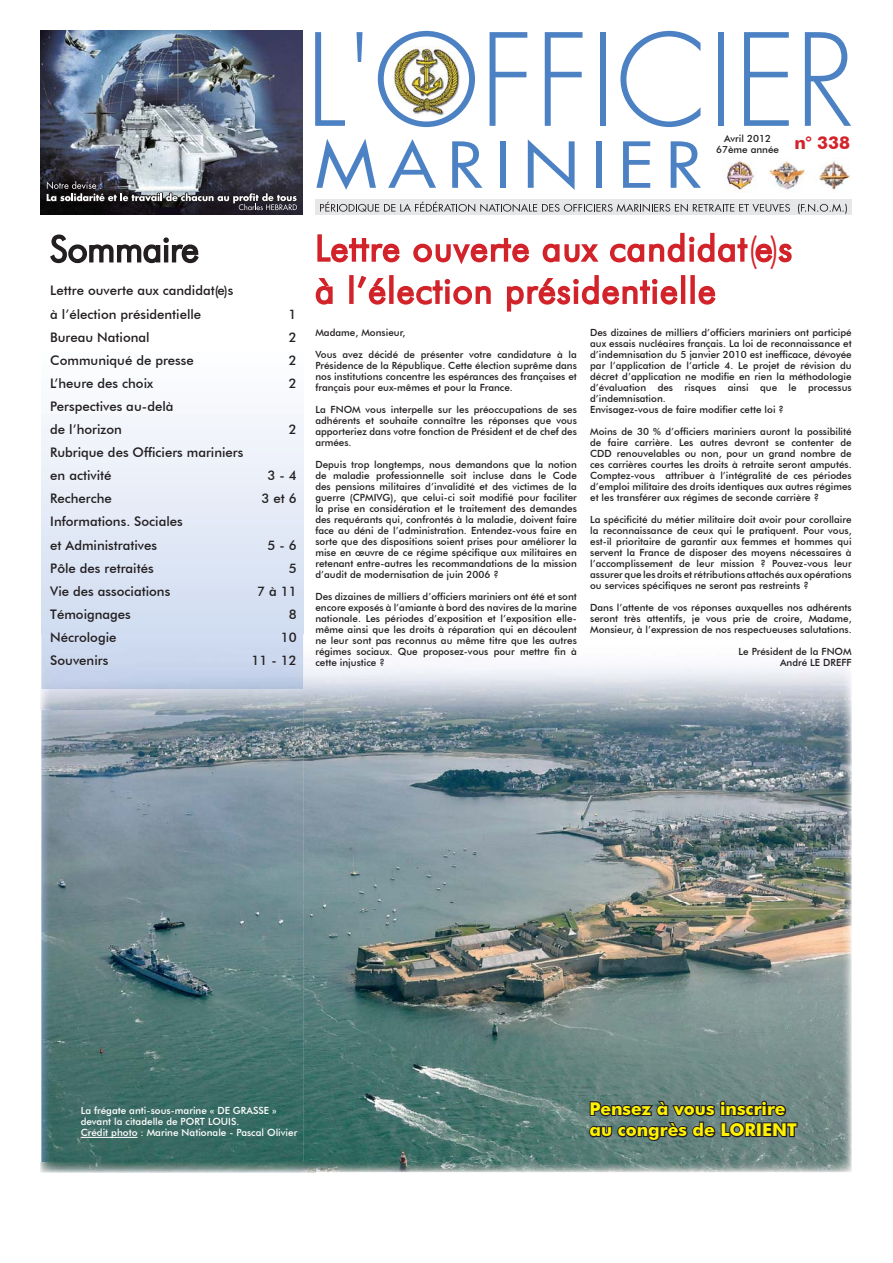
<style>
.page{position:relative;width:893px;height:1263px;background:#fff}
.page>*{position:absolute;margin:0;border:0;box-sizing:border-box;transform-origin:0 0}
.t1{font:700 17.55px/21.1px "Futura BT";color:#fff200}
.t2{font:500 13.2px/23.1px "Futura BT";color:#231f20}
.t3{font:500 9.9px/10.9px "Futura BT";color:#231f20;text-align:justify}
.t4{font:500 9.9px/10.9px "Futura BT";color:#fff}
</style>
<div class="page">
<img style="left:41px;top:30px;width:261px;height:184px">
<svg style="left:315px;top:32px;width:30px;height:94px"></svg>
<svg style="left:356px;top:32px;width:6px;height:30px"></svg>
<img style="left:378px;top:31px;width:97px;height:96px">
<svg style="left:489px;top:32px;width:38px;height:94px"></svg>
<svg style="left:545px;top:32px;width:37px;height:94px"></svg>
<div style="left:600px;top:32px;width:6px;height:94px;background:#4c82c3"></div>
<svg style="left:620px;top:31px;width:80px;height:96px"></svg>
<div style="left:718px;top:32px;width:6px;height:94px;background:#4c82c3"></div>
<svg style="left:744px;top:32px;width:45px;height:94px"></svg>
<svg style="left:805px;top:32px;width:46px;height:94px"></svg>
<svg style="left:316px;top:139px;width:60px;height:51px"></svg>
<svg style="left:388px;top:139px;width:48px;height:49px"></svg>
<svg style="left:452px;top:141px;width:30px;height:47px"></svg>
<div style="left:500px;top:141px;width:6px;height:47px;background:#4c82c3"></div>
<svg style="left:528px;top:139px;width:46px;height:51px"></svg>
<div style="left:596px;top:141px;width:6px;height:47px;background:#4c82c3"></div>
<svg style="left:623px;top:141px;width:27px;height:47px"></svg>
<svg style="left:671px;top:141px;width:30px;height:47px"></svg>
<div style="left:41px;top:241px;width:262px;height:393px;background:linear-gradient(to bottom,#fff,#d4dff2)"></div>
<svg style="left:45px;top:181px;width:254px;height:29px;background:#525257"></svg>
<img style="left:722px;top:159px;width:128px;height:33px">
<div style="left:315px;top:199px;width:537px;height:16px;background:#e6e7e8"></div>
<svg style="left:320px;top:202px;width:470px;height:10px"></svg>
<svg style="left:798px;top:204px;width:49px;height:10px"></svg>
<img style="left:41px;top:634px;width:261px;height:529px">
<img style="left:302px;top:634px;width:550px;height:538px">
<img style="left:41px;top:1163px;width:274px;height:9px">
<img style="left:41px;top:689px;width:264px;height:21px">
<svg style="left:317px;top:234px;width:83px;height:29px"></svg>
<svg style="left:413px;top:238px;width:117px;height:26px"></svg>
<svg style="left:542px;top:243px;width:57px;height:20px"></svg>
<svg style="left:610px;top:232px;width:182px;height:31px"></svg>
<svg style="left:315px;top:275px;width:176px;height:30px"></svg>
<svg style="left:506px;top:275px;width:210px;height:37px"></svg>
<hr style="left:81px;top:1137px;width:57px;height:1px;background:#fff">
<svg style="left:49px;top:234px;width:151px;height:31px"></svg>
<svg style="left:587px;top:1098px;width:212px;height:45px;background:#4d5d5b"></svg>
<p class="t3" style="left:716px;top:133px;width:136px;text-indent:8px">Avril 2012<br>67ème année <sup>n°</sup> <sup>338</sup></p>
<h2 class="t2" style="left:50px;top:279px;width:185px">Lettre ouverte aux candidat(e)s à l’élection présidentielle</h2>
<h2 class="t2" style="left:289px;top:302px;width:9px">1</h2>
<h2 class="t2" style="left:50px;top:325px;width:101px">Bureau National</h2>
<h2 class="t2" style="left:289px;top:325px;width:9px">2</h2>
<h2 class="t2" style="left:50px;top:348px;width:145px">Communiqué de presse</h2>
<h2 class="t2" style="left:289px;top:348px;width:9px">2</h2>
<h2 class="t2" style="left:50px;top:372px;width:104px">L’heure des choix</h2>
<h2 class="t2" style="left:289px;top:372px;width:9px">2</h2>
<h2 class="t2" style="left:50px;top:395px;width:125px">Perspectives au-delà de l’horizon</h2>
<h2 class="t2" style="left:289px;top:418px;width:9px">2</h2>
<h2 class="t2" style="left:50px;top:441px;width:195px">Rubrique des Officiers mariniers en activité</h2>
<h2 class="t2" style="left:267px;top:464px;width:31px">3 - 4</h2>
<h2 class="t2" style="left:50px;top:487px;width:63px">Recherche</h2>
<h2 class="t2" style="left:261px;top:487px;width:37px">3 et 6</h2>
<h2 class="t2" style="left:50px;top:510px;width:134px">Informations. Sociales et Administratives</h2>
<h2 class="t2" style="left:267px;top:533px;width:31px">5 - 6</h2>
<h2 class="t2" style="left:50px;top:556px;width:105px">Pôle des retraités</h2>
<h2 class="t2" style="left:289px;top:556px;width:9px">5</h2>
<h2 class="t2" style="left:50px;top:579px;width:122px">Vie des associations</h2>
<h2 class="t2" style="left:257px;top:579px;width:41px">7 à 11</h2>
<h2 class="t2" style="left:50px;top:603px;width:82px">Témoignages</h2>
<h2 class="t2" style="left:289px;top:603px;width:9px">8</h2>
<h2 class="t2" style="left:50px;top:626px;width:68px">Nécrologie</h2>
<h2 class="t2" style="left:281px;top:626px;width:17px">10</h2>
<h2 class="t2" style="left:50px;top:649px;width:60px">Souvenirs</h2>
<h2 class="t2" style="left:251px;top:649px;width:47px">11 - 12</h2>
<p class="t3" style="left:315px;top:327px;width:91px">Madame, Monsieur,</p>
<p class="t3" style="left:315px;top:349px;width:263px">Vous avez décidé de présenter votre candidature à la Présidence de la République. Cette élection suprême dans nos institutions concentre les espérances des françaises et français pour eux-mêmes et pour la France.</p>
<p class="t3" style="left:315px;top:404px;width:263px">La FNOM vous interpelle sur les préoccupations de ses adhérents et souhaite connaître les réponses que vous apporteriez dans votre fonction de Président et de chef des armées.</p>
<p class="t3" style="left:315px;top:459px;width:263px">Depuis trop longtemps, nous demandons que la notion de maladie professionnelle soit incluse dans le Code des pensions militaires d’invalidité et des victimes de la guerre (CPMIVG), que celui-ci soit modifié pour faciliter la prise en considération et le traitement des demandes des requérants qui, confrontés à la maladie, doivent faire face au déni de l’administration. Entendez-vous faire en sorte que des dispositions soient prises pour améliorer la mise en œuvre de ce régime spécifique aux militaires en retenant entre-autres les recommandations de la mission d’audit de modernisation de juin 2006 ?</p>
<p class="t3" style="left:315px;top:591px;width:263px">Des dizaines de milliers d’officiers mariniers ont été et sont encore exposés à l’amiante à bord des navires de la marine nationale. Les périodes d’exposition et l’exposition elle&shy;même ainsi que les droits à réparation qui en découlent ne leur sont pas reconnus au même titre que les autres régimes sociaux. Que proposez-vous pour mettre fin à cette injustice ?</p>
<p class="t3" style="left:590px;top:327px;width:263px;text-align:left">Des dizaines de milliers d’officiers mariniers ont participé aux essais nucléaires français. La loi de reconnaissance et d’indemnisation du 5 janvier 2010 est inefficace, dévoyée par l’application de l’article 4. Le projet de révision du décret d’application ne modifie en rien la méthodologie d’évaluation des risques ainsi que le processus d’indemnisation.<br>Envisagez-vous de faire modifier cette loi ?</p>
<p class="t3" style="left:590px;top:426px;width:263px">Moins de 30 % d’officiers mariniers auront la possibilité de faire carrière. Les autres devront se contenter de CDD renouvelables ou non, pour un grand nombre de ces carrières courtes les droits à retraite seront amputés.<br>Comptez-vous attribuer à l’intégralité de ces périodes d’emploi militaire des droits identiques aux autres régimes et les transférer aux régimes de seconde carrière ?</p>
<p class="t3" style="left:590px;top:514px;width:263px">La spécificité du métier militaire doit avoir pour corollaire la reconnaissance de ceux qui le pratiquent. Pour vous, est-il prioritaire de garantir aux femmes et hommes qui servent la France de disposer des moyens nécessaires à l’accomplissement de leur mission ? Pouvez-vous leur assurer que les droits et rétributions attachés aux opérations ou services spécifiques ne seront pas restreints ?</p>
<p class="t3" style="left:590px;top:602px;width:263px">Dans l’attente de vos réponses auxquelles nos adhérents seront très attentifs, je vous prie de croire, Madame, Monsieur, à l’expression de nos respectueuses salutations.</p>
<p class="t3" style="left:738px;top:646px;width:115px;text-align:right">Le Président de la FNOM<br>André LE DREFF</p>
<p class="t4" style="left:81px;top:1105px;width:218px">La frégate anti-sous-marine « DE GRASSE » devant la citadelle de PORT LOUIS.<br>Crédit photo : Marine Nationale - Pascal Olivier</p>
<h1 class="t1" style="left:589px;top:1098px;width:209px">Pensez à vous inscrire au congrès de LORIENT</h1>
</div>
